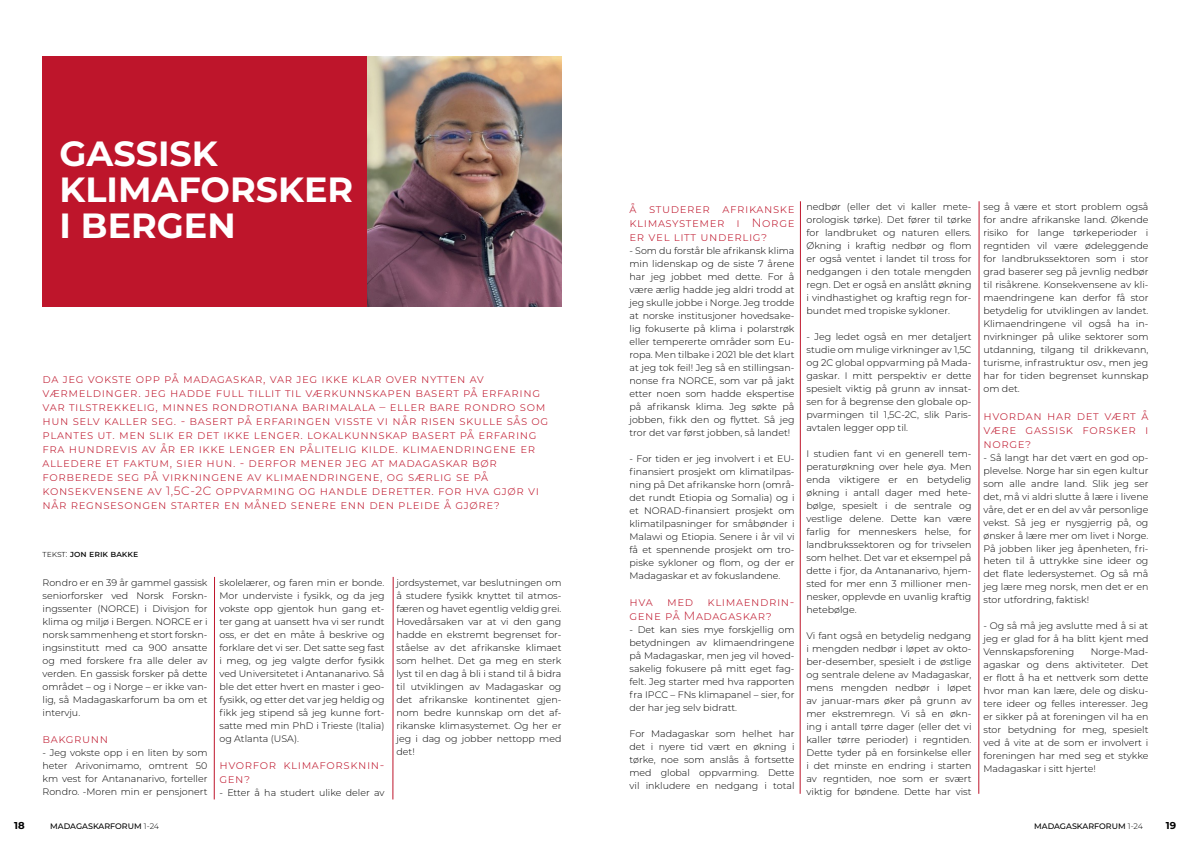
<style>
.page{position:relative;width:1191px;height:842px;background:#fff}
.page>*{position:absolute;margin:0;border:0;box-sizing:border-box;transform-origin:0 0}
.t1{font:700 35px/36px "Montserrat";color:#fff}
.t2{font:300 12px/14px "Montserrat";letter-spacing:.05em;color:#be152b}
.t3{font:700 10px "Montserrat";color:#000}
.t4{font:300 9.5px/13px "Montserrat";color:#000;text-align:justify}
.t5{font:500 9px "Montserrat";color:#000}
.t6{font:500 8px "Montserrat";color:#000}
.s1{font-weight:300}
</style>
<div class="page">
<div style="left:43px;top:57px;width:480px;height:250px;background:#be152b"></div>
<hr style="left:214px;top:577px;width:1px;height:222px;background:#be152b">
<hr style="left:393px;top:577px;width:1px;height:222px;background:#be152b">
<img style="left:367px;top:57px;width:194px;height:250px">
<hr style="left:800px;top:201px;width:1px;height:593px;background:#be152b">
<hr style="left:978px;top:201px;width:1px;height:593px;background:#be152b">
<h1 class="t1" style="left:60px;top:134px;width:295px">GASSISK<br>KLIMAFORSKER<br>I BERGEN</h1>
<p class="t2" style="left:43px;top:371px;width:507px">da jeg vokste opp på madagaskar, var jeg ikke klar over nytten av værmeldinger. jeg hadde full tillit til værkunnskapen basert på erfaring var tilstrekkelig, minnes rondrotiana barimalala – eller bare rondro som hun selv kaller seg. - basert på erfaringen visste vi når risen skulle sås og plantes ut. men slik er det ikke lenger. lokalkunnskap basert på erfaring fra hundrevis av år er ikke lenger en pålitelig kilde. klimaendringene er alledere et faktum, sier hun. - derfor mener jeg at madagaskar bør forberede seg på virkningene av klimaendringene, og særlig se på konsekvensene av 1,5C-2C oppvarming og handle deretter. for hva gjør vi når regnsesongen starter en måned senere enn den pleide å gjøre?</p>
<p class="t5" style="left:43px;top:548px;width:97px"><span class="s1">tekst:</span> jon erik bakke</p>
<p class="t4" style="left:43px;top:576px;width:166px">Rondro er en 39 år gammel gassisk seniorforsker ved Norsk Forskn&shy;ingssenter (NORCE) i Divisjon for klima og miljø i Bergen. NORCE er i norsk sammenheng et stort forskn&shy;ingsinstitutt med ca 900 ansatte og med forskere fra alle deler av verden. En gassisk forsker på dette området – og i Norge – er ikke van&shy;lig, så Madagaskarforum ba om et intervju.</p>
<p class="t2" style="left:43px;top:731px;width:67px">bakgrunn</p>
<p class="t4" style="left:43px;top:746px;width:166px">- Jeg vokste opp i en liten by som heter Arivonimamo, omtrent 50 km vest for Antananarivo, forteller Rondro. -Moren min er pensjonert</p>
<p class="t4" style="left:219px;top:576px;width:166px">skolelærer, og faren min er bonde.<br>Mor underviste i fysikk, og da jeg vokste opp gjentok hun gang et&shy;ter gang at uansett hva vi ser rundt oss, er det en måte å beskrive og forklare det vi ser. Det satte seg fast i meg, og jeg valgte derfor fysikk ved Universitetet i Antananarivo. Så ble det etter hvert en master i geo&shy;fysikk, og etter det var jeg heldig og fikk jeg stipend så jeg kunne fort&shy;satte med min PhD i Trieste (Italia) og Atlanta (USA).</p>
<p class="t2" style="left:219px;top:757px;width:166px">hvorfor klimaforsknin&shy;gen?</p>
<p class="t4" style="left:219px;top:786px;width:166px">- Etter å ha studert ulike deler av</p>
<p class="t4" style="left:396px;top:576px;width:166px">jordsystemet, var beslutningen om å studere fysikk knyttet til atmos&shy;færen og havet egentlig veldig grei.<br>Hovedårsaken var at vi den gang hadde en ekstremt begrenset for&shy;ståelse av det afrikanske klimaet som helhet. Det ga meg en sterk lyst til en dag å bli i stand til å bidra til utviklingen av Madagaskar og det afrikanske kontinentet gjen&shy;nom bedre kunnskap om det af&shy;rikanske klimasystemet. Og her er jeg i dag og jobber nettopp med det!</p>
<p class="t2" style="left:629px;top:201px;width:166px;text-align:justify">å studerer afrikanske klimasystemer i Norge er vel litt underlig?</p>
<p class="t4" style="left:629px;top:244px;width:166px">- Som du forstår ble afrikansk klima min lidenskap og de siste 7 årene har jeg jobbet med dette. For å være ærlig hadde jeg aldri trodd at jeg skulle jobbe i Norge. Jeg trodde at norske institusjoner hovedsake&shy;lig fokuserte på klima i polarstrøk eller tempererte områder som Eu&shy;ropa. Men tilbake i 2021 ble det klart at jeg tok feil! Jeg så en stillingsan&shy;nonse fra NORCE, som var på jakt etter noen som hadde ekspertise på afrikansk klima. Jeg søkte på jobben, fikk den og flyttet. Så jeg tror det var først jobben, så landet!</p>
<p class="t4" style="left:629px;top:452px;width:166px">- For tiden er jeg involvert i et EU&shy;finansiert prosjekt om klimatilpas&shy;ning på Det afrikanske horn (områ&shy;det rundt Etiopia og Somalia) og i et NORAD-finansiert prosjekt om klimatilpasninger for småbønder i Malawi og Etiopia. Senere i år vil vi få et spennende prosjekt om tro&shy;piske sykloner og flom, og der er Madagaskar et av fokuslandene.</p>
<p class="t2" style="left:629px;top:594px;width:166px">hva med klimaendrin&shy;gene på Madagaskar?</p>
<p class="t4" style="left:629px;top:623px;width:166px">- Det kan sies mye forskjellig om betydningen av klimaendringene på Madagaskar, men jeg vil hoved&shy;sakelig fokusere på mitt eget fag&shy;felt. Jeg starter med hva rapporten fra IPCC – FNs klimapanel – sier, for der har jeg selv bidratt.</p>
<p class="t4" style="left:629px;top:727px;width:166px">For Madagaskar som helhet har det i nyere tid vært en økning i tørke, noe som anslås å fortsette med global oppvarming. Dette vil inkludere en nedgang i total</p>
<p class="t4" style="left:806px;top:200px;width:166px">nedbør (eller det vi kaller mete&shy;orologisk tørke). Det fører til tørke for landbruket og naturen ellers.<br>Økning i kraftig nedbør og flom er også ventet i landet til tross for nedgangen i den totale mengden regn. Det er også en anslått økning i vindhastighet og kraftig regn for&shy;bundet med tropiske sykloner.</p>
<p class="t4" style="left:806px;top:330px;width:166px">- Jeg ledet også en mer detaljert studie om mulige virkninger av 1,5C og 2C global oppvarming på Mada&shy;gaskar. I mitt perspektiv er dette spesielt viktig på grunn av innsat&shy;sen for å begrense den globale op&shy;pvarmingen til 1,5C-2C, slik Paris&shy;avtalen legger opp til.</p>
<p class="t4" style="left:806px;top:447px;width:166px">I studien fant vi en generell tem&shy;peraturøkning over hele øya. Men enda viktigere er en betydelig økning i antall dager med hete&shy;bølge, spesielt i de sentrale og vestlige delene. Dette kan være farlig for menneskers helse, for landbrukssektoren og for trivselen som helhet. Det var et eksempel på dette i fjor, da Antananarivo, hjem&shy;sted for mer enn 3 millioner men&shy;nesker, opplevde en uvanlig kraftig hetebølge.</p>
<p class="t4" style="left:806px;top:629px;width:166px">Vi fant også en betydelig nedgang i mengden nedbør i løpet av okto&shy;ber-desember, spesielt i de østlige og sentrale delene av Madagaskar, mens mengden nedbør i løpet av januar-mars øker på grunn av mer ekstremregn. Vi så en økn&shy;ing i antall tørre dager (eller det vi kaller tørre perioder) i regntiden.<br>Dette tyder på en forsinkelse eller i det minste en endring i starten av regntiden, noe som er svært viktig for bøndene. Dette har vist</p>
<p class="t4" style="left:983px;top:200px;width:166px">seg å være et stort problem også for andre afrikanske land. Økende risiko for lange tørkeperioder i regntiden vil være ødeleggende for landbrukssektoren som i stor grad baserer seg på jevnlig nedbør til risåkrene. Konsekvensene av kli&shy;maendringene kan derfor få stor betydelig for utviklingen av landet.<br>Klimaendringene vil også ha in&shy;nvirkninger på ulike sektorer som utdanning, tilgang til drikkevann, turisme, infrastruktur osv., men jeg har for tiden begrenset kunnskap om det.</p>
<p class="t2" style="left:983px;top:408px;width:166px;text-align:justify">hvordan har det vært å være gassisk forsker i norge?</p>
<p class="t4" style="left:983px;top:450px;width:166px">- Så langt har det vært en god op&shy;plevelse. Norge har sin egen kultur som alle andre land. Slik jeg ser det, må vi aldri slutte å lære i livene våre, det er en del av vår personlige vekst. Så jeg er nysgjerrig på, og ønsker å lære mer om livet i Norge.<br>På jobben liker jeg åpenheten, fri&shy;heten til å uttrykke sine ideer og det flate ledersystemet. Og så må jeg lære meg norsk, men det er en stor utfordring, faktisk!</p>
<p class="t4" style="left:983px;top:619px;width:166px">- Og så må jeg avslutte med å si at jeg er glad for å ha blitt kjent med Vennskapsforening</p>
<p class="t4" style="left:983px;top:645px;width:166px;text-indent:107px">Norge-Mad&shy;agaskar og dens aktiviteter. Det er flott å ha et nettverk som dette hvor man kan lære, dele og disku&shy;tere ideer og felles interesser. Jeg er sikker på at foreningen vil ha en stor betydning for meg, spesielt ved å vite at de som er involvert i foreningen har med seg et stykke Madagaskar i sitt hjerte!</p>
<p class="t3" style="left:14px;top:818px;width:12px">18</p>
<p class="t6" style="left:50px;top:820px;width:110px">MADAGASKARFORUM <span class="s1">1-24</span></p>
<p class="t6" style="left:1034px;top:820px;width:110px">MADAGASKARFORUM <span class="s1">1-24</span></p>
<p class="t3" style="left:1165px;top:818px;width:12px">19</p>
</div>
